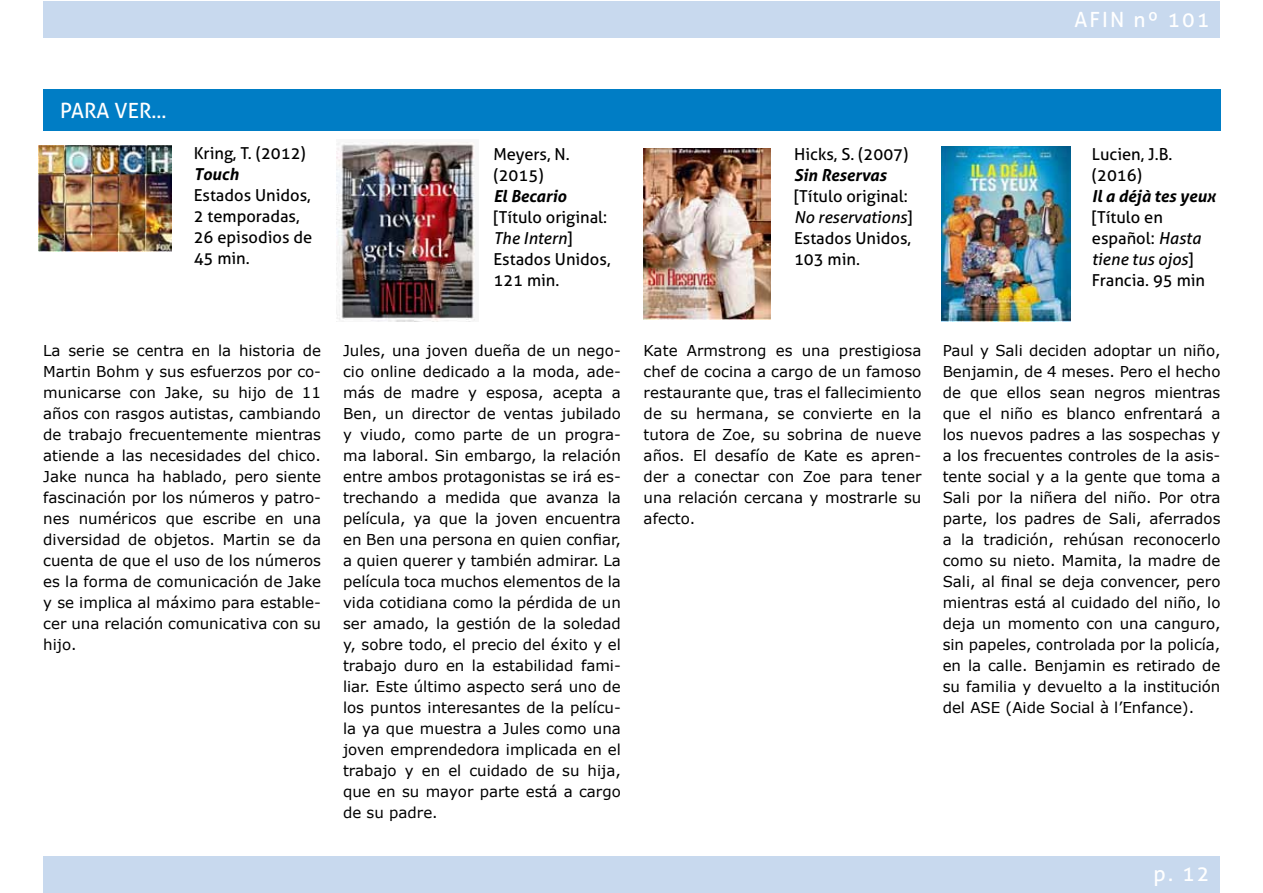
<style>
.page{position:relative;width:1263px;height:893px;background:#fff}
.page>*{position:absolute;margin:0;border:0;box-sizing:border-box;transform-origin:0 0}
.t1{font:21px "Aller";letter-spacing:.1em;color:#fff}
.t2{font:16.5px/21px "Aller";color:#000}
.t3{font:italic 700 16.5px "Aller";color:#000}
.t4{font:15px/21px "Verdana";color:#000;text-align:justify}
.s1{font-style:italic}
</style>
<div class="page">
<div style="left:43px;top:1px;width:1177px;height:37px;background:#c8d9ee"></div>
<div style="left:43px;top:856px;width:1177px;height:37px;background:#c8d9ee"></div>
<div style="left:43px;top:89px;width:1177px;height:42px;background:#007dc5"></div>
<img style="left:38px;top:146px;width:133px;height:106px">
<img style="left:337px;top:142px;width:138px;height:179px">
<img style="left:644px;top:148px;width:127px;height:171px">
<img style="left:942px;top:146px;width:128px;height:175px">
<h1 class="t1" style="left:1074px;top:7px;width:137px">AFIN nº 101</h1>
<h1 class="t1" style="left:60px;top:98px;width:108px">PARA VER...</h1>
<p class="t2" style="left:194px;top:143px;width:114px">Kring, T. (2012)</p>
<p class="t3" style="left:194px;top:164px;width:47px">Touch</p>
<p class="t2" style="left:194px;top:185px;width:120px">Estados Unidos,<br>2 temporadas,<br>26 episodios de<br>45 min.</p>
<p class="t2" style="left:493px;top:144px;width:78px">Meyers, N. (2015)</p>
<p class="t3" style="left:493px;top:186px;width:74px">El Becario</p>
<p class="t2" style="left:493px;top:207px;width:119px">[Título original:<br><span class="s1">The Intern</span>]<br>Estados Unidos,<br>121 min.</p>
<p class="t4" style="left:43px;top:340px;width:279px">La serie se centra en la historia de Martin Bohm y sus esfuerzos por co&shy;municarse con Jake, su hijo de 11 años con rasgos autistas, cambiando de trabajo frecuentemente mientras atiende a las necesidades del chico.<br>Jake nunca ha hablado, pero siente fascinación por los números y patro&shy;nes numéricos que escribe en una diversidad de objetos. Martin se da cuenta de que el uso de los números es la forma de comunicación de Jake y se implica al máximo para estable&shy;cer una relación comunicativa con su hijo.</p>
<p class="t4" style="left:343px;top:340px;width:279px">Jules, una joven dueña de un nego&shy;cio online dedicado a la moda, ade&shy;más de madre y esposa, acepta a Ben, un director de ventas jubilado y viudo, como parte de un progra&shy;ma laboral. Sin embargo, la relación entre ambos protagonistas se irá es&shy;trechando a medida que avanza la película, ya que la joven encuentra en Ben una persona en quien confiar, a quien querer y también admirar. La película toca muchos elementos de la vida cotidiana como la pérdida de un ser amado, la gestión de la soledad y, sobre todo, el precio del éxito y el trabajo duro en la estabilidad fami&shy;liar. Este último aspecto será uno de los puntos interesantes de la pelícu&shy;la ya que muestra a Jules como una joven emprendedora implicada en el trabajo y en el cuidado de su hija, que en su mayor parte está a cargo de su padre.</p>
<p class="t2" style="left:794px;top:144px;width:116px">Hicks, S. (2007)</p>
<p class="t3" style="left:794px;top:165px;width:94px">Sin Reservas</p>
<p class="t2" style="left:794px;top:186px;width:120px">[Título original:<br><span class="s1">No reservations</span>]<br>Estados Unidos,<br>103 min.</p>
<p class="t2" style="left:1092px;top:144px;width:82px">Lucien, J.B. (2016)</p>
<p class="t3" style="left:1092px;top:186px;width:125px">Il a déjà tes yeux</p>
<p class="t2" style="left:1092px;top:207px;width:115px">[Título en español: <span class="s1">Hasta tiene tus ojos</span>]<br>Francia. 95 min</p>
<p class="t4" style="left:644px;top:340px;width:279px">Kate Armstrong es una prestigiosa chef de cocina a cargo de un famoso restaurante que, tras el fallecimiento de su hermana, se convierte en la tutora de Zoe, su sobrina de nueve años. El desafío de Kate es apren&shy;der a conectar con Zoe para tener una relación cercana y mostrarle su afecto.</p>
<p class="t4" style="left:943px;top:340px;width:279px">Paul y Sali deciden adoptar un niño, Benjamin, de 4 meses. Pero el hecho de que ellos sean negros mientras que el niño es blanco enfrentará a los nuevos padres a las sospechas y a los frecuentes controles de la asis&shy;tente social y a la gente que toma a Sali por la niñera del niño. Por otra parte, los padres de Sali, aferrados a la tradición, rehúsan reconocerlo como su nieto. Mamita, la madre de Sali, al final se deja convencer, pero mientras está al cuidado del niño, lo deja un momento con una canguro, sin papeles, controlada por la policía, en la calle. Benjamin es retirado de su familia y devuelto a la institución del ASE (Aide Social à l’Enfance).</p>
<h1 class="t1" style="left:1153px;top:861px;width:57px">p. 12</h1>
</div>
